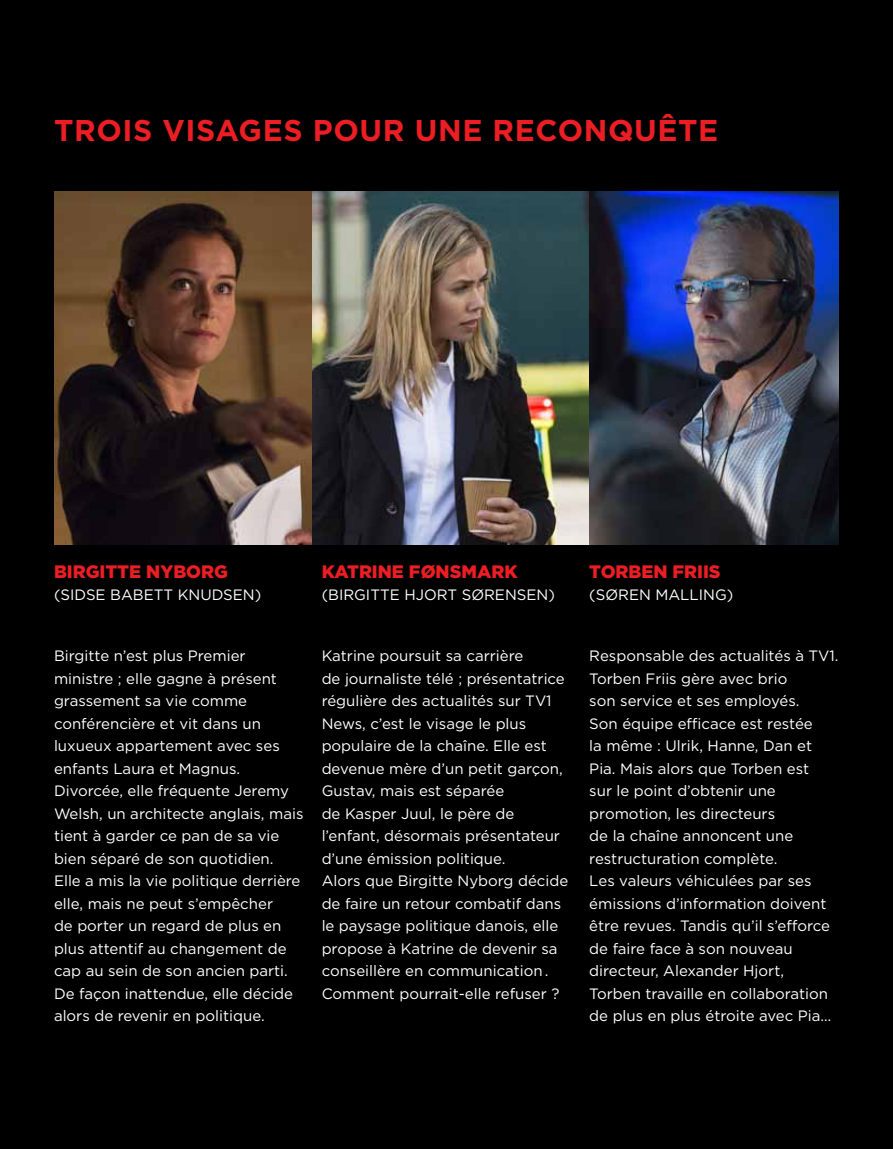
<style>
.page{position:relative;width:893px;height:1149px;background:#fff}
.page>*{position:absolute;margin:0;border:0;box-sizing:border-box;transform-origin:0 0}
.t1{font:700 30px "Gotham";letter-spacing:.02em;color:#ed1d24}
.t2{font:900 18px "Gotham";color:#ed1d24}
.t3{font:15px/22.5px "Gotham";color:#fff}
</style>
<div class="page">
<div style="left:0;top:0;width:893px;height:1148px;background:#000"></div>
<img style="left:54px;top:191px;width:535px;height:353px">
<img style="left:589px;top:191px;width:250px;height:353px">
<h1 class="t1" style="left:54px;top:110px;width:666px">TROIS VISAGES POUR UNE RECONQUÊTE</h1>
<p class="t2" style="left:54px;top:559px;width:24px">BIRGITT</p>
<p class="t2" style="left:129px;top:559px;width:72px">E NYBORG</p>
<p class="t3" style="left:54px;top:583px;width:209px">(SIDSE BABETT KNUDSEN)</p>
<p class="t3" style="left:54px;top:644px;width:251px">Birgitte n’est plus Premier ministre ; elle gagne à présent grassement sa vie comme conférencière et vit dans un luxueux appartement avec ses enfants Laura et Magnus.<br>Divorcée, elle fréquente Jeremy<br>Welsh, un architecte anglais, mais tient à garder ce pan de sa vie bien séparé de son quotidien.<br>Elle a mis la vie politique derrière elle, mais ne peut s’empêcher<br>de porter un regard de plus en plus attentif au changement de cap au sein de son ancien parti.<br>De façon inattendue, elle décide alors de revenir en politique.</p>
<p class="t2" style="left:322px;top:559px;width:26px">KATRIN</p>
<p class="t2" style="left:392px;top:559px;width:85px">E FØNSMAR</p>
<p class="t2" style="left:504px;top:559px;width:15px">K</p>
<p class="t3" style="left:322px;top:583px;width:235px">(BIRGITTE HJORT SØRENSEN)</p>
<p class="t3" style="left:322px;top:644px;width:248px">Katrine poursuit sa carrière<br>de journaliste télé ; présentatrice régulière des actualités sur TV1<br>News, c’est le visage le plus populaire de la chaîne. Elle est devenue mère d’un petit garçon,<br>Gustav, mais est séparée<br>de Kasper Juul, le père de l’enfant, désormais présentateur d’une émission politique.<br>Alors que Birgitte Nyborg décide de faire un retour combatif dans le paysage politique danois, elle propose à Katrine de devenir sa conseillère en communication .<br>Comment pourrait-elle refuser ?</p>
<p class="t2" style="left:589px;top:559px;width:14px">TOR</p>
<p class="t2" style="left:629px;top:559px;width:94px">BEN FRIIS</p>
<p class="t3" style="left:589px;top:583px;width:146px">(SØREN MALLING)</p>
<p class="t3" style="left:589px;top:644px;width:251px">Responsable des actualités à TV1.<br>Torben Friis gère avec brio<br>son service et ses employés.<br>Son équipe efficace est restée<br>la même : Ulrik, Hanne, Dan et<br>Pia. Mais alors que Torben est<br>sur le point d’obtenir une promotion, les directeurs<br>de la chaîne annoncent une restructuration complète.<br>Les valeurs véhiculées par ses émissions d’information doivent être revues. Tandis qu’il s’efforce de faire face à son nouveau directeur, Alexander Hjort,<br>Torben travaille en collaboration de plus en plus étroite avec Pia…</p>
</div>
